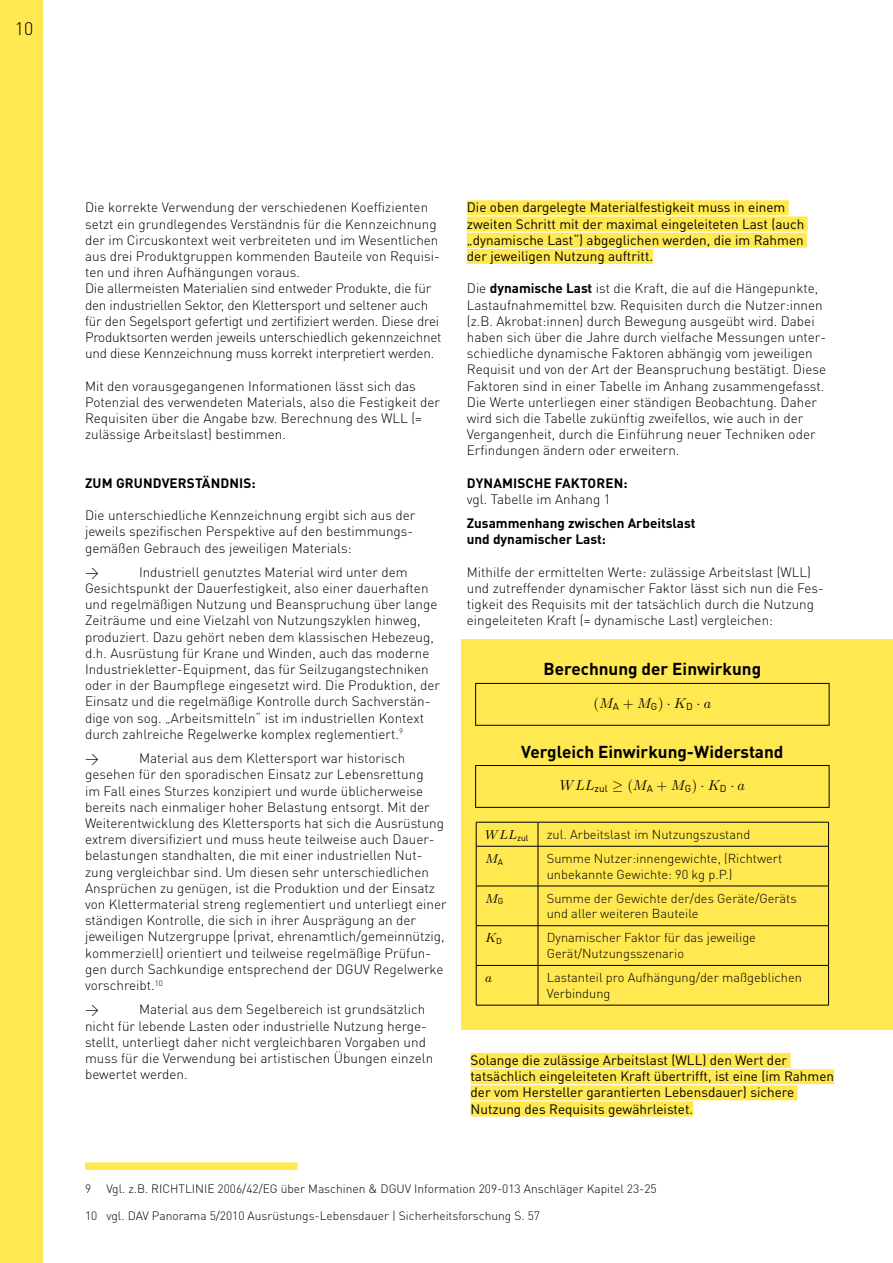
<style>
.page{position:relative;width:893px;height:1263px;background:#fff}
.page>*{position:absolute;margin:0;border:0;box-sizing:border-box;transform-origin:0 0}
.t1{font:300 18px "DIN Pro";color:#000}
.t2{font:700 17.1px "DIN Pro";color:#000}
.t3{font:14.25px "CMMI10";color:#000}
.t4{font:14.25px "DIN Pro";color:#000}
.Fließtext{font:300 13.5px/16.2px "DIN Pro";color:#000}
.Fließtext_GELB_MARKI{font:13.5px/16.2px "DIN Pro";color:#000}
.Fließtext-2{font:700 13.5px/16.2px "DIN Pro";color:#000}
.INFOGRAFIK{font:700 13.5px "DIN Pro";letter-spacing:.01em;color:#000}
.Fließtext-3{font:300 13.5px "DIN";color:#000}
.t5{font:300 12.75px/15.6px "DIN Pro";color:#000}
.t6{font:12.75px "CMMI9";color:#000}
.Footnote_text{font:300 12px "DIN Pro";color:#000}
.s1{font-size:12px;color:#fff}
.s2{font-weight:700}
.s3{font-family:"CMR10"}
.s4{font-family:"CMSY10"}
</style>
<div class="page">
<div style="left:85px;top:1162px;width:213px;height:8px;background:#ffe850"></div>
<div style="left:467px;top:200px;width:322px;height:15px;background:#ffe850"></div>
<div style="left:467px;top:216px;width:341px;height:15px;background:#ffe850"></div>
<div style="left:467px;top:233px;width:340px;height:15px;background:#ffe850"></div>
<div style="left:467px;top:249px;width:186px;height:15px;background:#ffe850"></div>
<div style="left:0;top:0;width:43px;height:1263px;background:#ffe850"></div>
<div style="left:461px;top:639px;width:432px;height:390px;background:#ffe850"></div>
<hr style="left:475px;top:683px;width:354px;height:1px;background:#000">
<hr style="left:475px;top:683px;width:1px;height:42px;background:#000">
<hr style="left:829px;top:683px;width:1px;height:42px;background:#000">
<hr style="left:475px;top:725px;width:354px;height:1px;background:#000">
<hr style="left:475px;top:765px;width:354px;height:1px;background:#000">
<hr style="left:475px;top:765px;width:1px;height:42px;background:#000">
<hr style="left:829px;top:765px;width:1px;height:42px;background:#000">
<hr style="left:475px;top:807px;width:354px;height:1px;background:#000">
<hr style="left:476px;top:822px;width:353px;height:1px;background:#000">
<svg style="left:476px;top:822px;width:1px;height:24px"></svg>
<svg style="left:538px;top:822px;width:1px;height:24px"></svg>
<svg style="left:828px;top:822px;width:1px;height:24px"></svg>
<hr style="left:476px;top:846px;width:353px;height:1px;background:#000">
<hr style="left:476px;top:846px;width:1px;height:40px;background:#000">
<hr style="left:538px;top:846px;width:1px;height:40px;background:#000">
<hr style="left:828px;top:846px;width:1px;height:40px;background:#000">
<hr style="left:476px;top:886px;width:353px;height:1px;background:#000">
<hr style="left:476px;top:886px;width:1px;height:39px;background:#000">
<hr style="left:538px;top:886px;width:1px;height:39px;background:#000">
<hr style="left:828px;top:886px;width:1px;height:39px;background:#000">
<hr style="left:476px;top:925px;width:353px;height:1px;background:#000">
<hr style="left:476px;top:926px;width:1px;height:39px;background:#000">
<hr style="left:538px;top:926px;width:1px;height:39px;background:#000">
<hr style="left:828px;top:926px;width:1px;height:39px;background:#000">
<hr style="left:476px;top:965px;width:353px;height:1px;background:#000">
<hr style="left:476px;top:966px;width:1px;height:39px;background:#000">
<hr style="left:538px;top:966px;width:1px;height:39px;background:#000">
<hr style="left:828px;top:966px;width:1px;height:39px;background:#000">
<hr style="left:476px;top:1005px;width:353px;height:1px;background:#000">
<div style="left:471px;top:1053px;width:319px;height:15px;background:#ffe850"></div>
<div style="left:471px;top:1069px;width:363px;height:15px;background:#ffe850"></div>
<div style="left:471px;top:1085px;width:327px;height:15px;background:#ffe850"></div>
<div style="left:471px;top:1101px;width:222px;height:15px;background:#ffe850"></div>
<h1 class="t1" style="left:15px;top:16px;width:20px">10</h1>
<p class="Fließtext" style="left:85px;top:199px;width:356px">Die korrekte Verwendung der verschiedenen Koeffizienten setzt ein grundlegendes Verständnis für die Kennzeichnung der im Circuskontext weit verbreiteten und im Wesentlichen aus drei Produktgruppen kommenden Bauteile von Requisi&shy;ten und ihren Aufhängungen voraus.</p>
<p class="Fließtext" style="left:85px;top:280px;width:358px">Die allermeisten Materialien sind entweder Produkte, die für den industriellen Sektor, den Klettersport und seltener auch für den Segelsport gefertigt und zertifiziert werden. Diese drei Produktsorten werden jeweils unterschiedlich gekennzeichnet und diese Kennzeichnung muss korrekt interpretiert werden.</p>
<p class="Fließtext" style="left:85px;top:377px;width:356px">Mit den vorausgegangenen Informationen lässt sich das Potenzial des verwendeten Materials, also die Festigkeit der Requisiten über die Angabe bzw. Berechnung des WLL (= zulässige Arbeitslast) bestimmen.</p>
<p class="INFOGRAFIK" style="left:85px;top:472px;width:172px">ZUM GRUNDVERSTÄNDNIS:</p>
<p class="Fließtext" style="left:85px;top:507px;width:332px">Die unterschiedliche Kennzeichnung ergibt sich aus der jeweils spezifischen Perspektive auf den bestimmungs&shy;gemäßen Gebrauch des jeweiligen Materials:</p>
<p class="Fließtext-3" style="left:85px;top:564px;width:15px">&gt;</p>
<p class="Fließtext" style="left:85px;top:563px;width:357px;text-indent:54px">Industriell genutztes Material wird unter dem Gesichtspunkt der Dauerfestigkeit, also einer dauerhaften und regelmäßigen Nutzung und Beanspruchung über lange Zeiträume und eine Vielzahl von Nutzungszyklen hinweg, produziert. Dazu gehört neben dem klassischen Hebezeug, d.h. Ausrüstung für Krane und Winden, auch das moderne Industriekletter-Equipment, das für Seilzugangstechniken oder in der Baumpflege eingesetzt wird. Die Produktion, der Einsatz und die regelmäßige Kontrolle durch Sachverstän&shy;dige von sog. „Arbeitsmitteln“ ist im industriellen Kontext durch zahlreiche Regelwerke komplex reglementiert.<sup>9</sup><span class="s1">1</span></p>
<p class="Fließtext-3" style="left:85px;top:750px;width:15px">&gt;</p>
<p class="Fließtext" style="left:85px;top:750px;width:363px;text-indent:54px">Material aus dem Klettersport war historisch gesehen für den sporadischen Einsatz zur Lebensrettung<br>im Fall eines Sturzes konzipiert und wurde üblicherweise bereits nach einmaliger hoher Belastung entsorgt. Mit der Weiterentwicklung des Klettersports hat sich die Ausrüstung extrem diversifiziert und muss heute teilweise auch Dauer&shy;belastungen standhalten, die mit einer industriellen Nut&shy;zung vergleichbar sind. Um diesen sehr unterschiedlichen Ansprüchen zu genügen, ist die Produktion und der Einsatz von Klettermaterial streng reglementiert und unterliegt einer ständigen Kontrolle, die sich in ihrer Ausprägung an der jeweiligen Nutzergruppe (privat, ehrenamtlich/gemeinnützig, kommerziell) orientiert und teilweise regelmäßige Prüfun&shy;gen durch Sachkundige entsprechend der DGUV Regelwerke vorschreibt.<sup>10</sup><span class="s1">2</span></p>
<p class="Fließtext-3" style="left:85px;top:1001px;width:15px">&gt;</p>
<p class="Fließtext" style="left:85px;top:1001px;width:350px;text-indent:54px">Material aus dem Segelbereich ist grundsätzlich nicht für lebende Lasten oder industrielle Nutzung herge&shy;stellt, unterliegt daher nicht vergleichbaren Vorgaben und muss für die Verwendung bei artistischen Übungen einzeln bewertet werden.</p>
<p class="Fließtext_GELB_MARKI" style="left:467px;top:199px;width:339px">Die oben dargelegte Materialfestigkeit muss in einem zweiten Schritt mit der maximal eingeleiteten Last (auch „dynamische Last“) abgeglichen werden, die im Rahmen der jeweiligen Nutzung auftritt.</p>
<p class="Fließtext" style="left:467px;top:280px;width:361px">Die <span class="s2">dynamische Last</span> ist die Kraft, die auf die Hängepunkte, Lastaufnahmemittel bzw. Requisiten durch die Nutzer:innen (z.B. Akrobat:innen) durch Bewegung ausgeübt wird. Dabei haben sich über die Jahre durch vielfache Messungen unter&shy;schiedliche dynamische Faktoren abhängig vom jeweiligen Requisit und von der Art der Beanspruchung bestätigt. Diese Faktoren sind in einer Tabelle im Anhang zusammengefasst.<br>Die Werte unterliegen einer ständigen Beobachtung. Daher wird sich die Tabelle zukünftig zweifellos, wie auch in der Vergangenheit, durch die Einführung neuer Techniken oder Erfindungen ändern oder erweitern.</p>
<p class="INFOGRAFIK" style="left:467px;top:472px;width:162px">DYNAMISCHE FAKTOREN:</p>
<p class="Fließtext" style="left:467px;top:490px;width:145px">vgl. Tabelle im Anhang 1</p>
<p class="Fließtext-2" style="left:467px;top:514px;width:230px">Zusammenhang zwischen Arbeitslast und dynamischer Last:</p>
<p class="Fließtext" style="left:467px;top:563px;width:359px">Mithilfe der ermittelten Werte: zulässige Arbeitslast (WLL) und zutreffender dynamischer Faktor lässt sich nun die Fes&shy;tigkeit des Requisits mit der tatsächlich durch die Nutzung eingeleiteten Kraft (= dynamische Last) vergleichen:</p>
<p class="t2" style="left:544px;top:655px;width:219px">Berechnung der Einwirkung</p>
<p class="t3" style="left:593px;top:697px;width:119px"><span class="s3">(</span>M<sub>A</sub> <span class="s3">+</span>M<sub>G</sub><span class="s3">)</span><span class="s4">·</span>K<sub>D</sub> <span class="s4">·</span>a</p>
<p class="t2" style="left:521px;top:737px;width:264px">Vergleich Einwirkung-Widerstand</p>
<p class="t3" style="left:560px;top:779px;width:187px">WLL<sub>zul</sub> <span class="s4">≥</span> <span class="s3">(</span>M<sub>A</sub> <span class="s3">+</span> M<sub>G</sub><span class="s3">)</span> <span class="s4">·</span> K<sub>D</sub> <span class="s4">·</span> a</p>
<p class="t6" style="left:485px;top:829px;width:45px">W LL<sub>zul</sub></p>
<p class="t5" style="left:547px;top:826px;width:205px">zul. Arbeitslast im Nutzungszustand</p>
<p class="t6" style="left:485px;top:853px;width:19px">M<sub>A</sub></p>
<p class="t5" style="left:547px;top:850px;width:237px">Summe Nutzer:innengewichte, (Richtwert unbekannte Gewichte: 90 kg p.P.)</p>
<p class="t6" style="left:485px;top:893px;width:20px">M<sub>G</sub></p>
<p class="t5" style="left:547px;top:890px;width:251px">Summe der Gewichte der/des Geräte/Geräts und aller weiteren Bauteile</p>
<p class="t6" style="left:485px;top:933px;width:18px">K<sub>D</sub></p>
<p class="t5" style="left:547px;top:929px;width:211px">Dynamischer Faktor für das jeweilige<br>Gerät/Nutzungsszenario</p>
<p class="t6" style="left:485px;top:972px;width:8px">a</p>
<p class="t5" style="left:547px;top:969px;width:257px">Lastanteil pro Aufhängung/der maßgeblichen<br>Verbindung</p>
<p class="Fließtext_GELB_MARKI" style="left:471px;top:1051px;width:365px">Solange die zulässige Arbeitslast (WLL) den Wert der tatsächlich eingeleiteten Kraft übertrifft, ist eine (im Rahmen der vom Hersteller garantierten Lebensdauer) sichere Nutzung des Requisits gewährleistet.</p>
<p class="t4" style="left:649px;top:1093px;width:9px">1</p>
<p class="Footnote_text" style="left:85px;top:1181px;width:8px">9</p>
<p class="Footnote_text" style="left:106px;top:1181px;width:552px">Vgl. z.B. RICHTLINIE 2006/42/EG über Maschinen &amp; DGUV Information 209-013 Anschläger Kapitel 23-25</p>
<p class="Footnote_text" style="left:85px;top:1208px;width:456px">10 vgl. DAV Panorama 5/2010 Ausrüstungs-Lebensdauer | Sicherheitsforschung S. 57</p>
</div>
